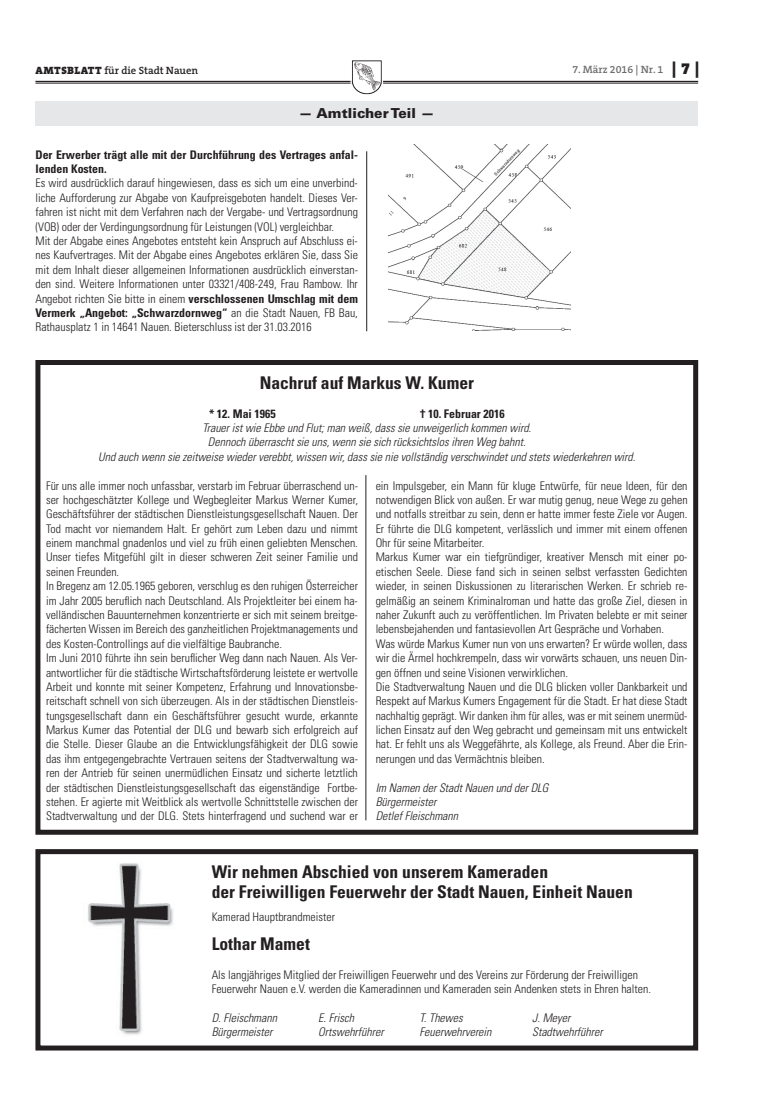
<style>
.page{position:relative;width:762px;height:1117px;background:#fff}
.page>*{position:absolute;margin:0;border:0;box-sizing:border-box;transform-origin:0 0}
.t1{font:700 condensed 17.5px/20px "Univers";color:#231f20}
.t2{font:900 13.75px "Univers";letter-spacing:.005em;color:#231f20}
.t3{font:300 condensed 11.88px/14.4px "Univers";color:#231f20}
.t4{font:italic 300 condensed 11.88px/14.4px "Univers";color:#231f20;text-align:center}
.t5{font:700 condensed 11.88px/14.4px "Univers";color:#231f20}
.t6{font:600 10.62px "The Serif B W6";color:#231f20}
.t7{font:600 10.62px "The Serif B W6";color:#6c6d70}
.s1{font-family:"The Serif B W9";font-weight:900}
.s2{font-family:"The Serif B W9";font-weight:900;font-size:16.25px;color:#231f20}
.s3{font-weight:700}
</style>
<div class="page">
<hr style="left:35px;top:81px;width:663px;height:1px;background:#231f20">
<hr style="left:35px;top:83px;width:663px;height:1px;background:#231f20">
<svg style="left:350px;top:60px;width:34px;height:35px"></svg>
<div style="left:35px;top:360px;width:663px;height:474px;border:5px solid #231f20"></div>
<div style="left:35px;top:101px;width:663px;height:25px;background:#e6e7e9"></div>
<hr style="left:366px;top:151px;width:1px;height:180px;background:#231f20">
<img style="left:389px;top:144px;width:181px;height:186px">
<div style="left:35px;top:848px;width:663px;height:202px;border:5px solid #231f20"></div>
<img style="left:88px;top:863px;width:85px;height:172px">
<hr style="left:366px;top:475px;width:1px;height:345px;background:#231f20">
<p class="t6" style="left:36px;top:63px;width:164px"><span class="s1">AMTSBLATT</span> für die Stadt Nauen</p>
<p class="t7" style="left:572px;top:63px;width:129px">7. März 2016 | Nr. 1 <span class="s2">| 7 |</span></p>
<p class="t2" style="left:299px;top:104px;width:137px">— Amtlicher Teil —</p>
<p class="t5" style="left:35px;top:147px;width:324px">Der Erwerber trägt alle mit der Durchführung des Vertrages anfal&shy;lenden Kosten.</p>
<p class="t3" style="left:35px;top:176px;width:324px">Es wird ausdrücklich darauf hingewiesen, dass es sich um eine unverbind&shy;liche Aufforderung zur Abgabe von Kaufpreisgeboten handelt. Dieses Ver&shy;fahren ist nicht mit dem Verfahren nach der Vergabe- und Vertragsordnung (VOB) oder der Verdingungsordnung für Leistungen (VOL) vergleichbar.<br>Mit der Abgabe eines Angebotes entsteht kein Anspruch auf Abschluss ei&shy;nes Kaufvertrages. Mit der Abgabe eines Angebotes erklären Sie, dass Sie mit dem Inhalt dieser allgemeinen Informationen ausdrücklich einverstan&shy;den sind. Weitere Informationen unter 03321/408-249, Frau Rambow. Ihr Angebot richten Sie bitte in einem <span class="s3">verschlossenen Umschlag mit dem Vermerk „Angebot: „Schwarzdornweg“</span> an die Stadt Nauen, FB Bau, Rathausplatz 1 in 14641 Nauen. Bieterschluss ist der 31.03.2016</p>
<h1 class="t1" style="left:260px;top:372px;width:216px">Nachruf auf Markus W. Kumer</h1>
<p class="t5" style="left:209px;top:406px;width:68px">* 12. Mai 1965</p>
<p class="t5" style="left:420px;top:406px;width:86px">† 10. Februar 2016</p>
<p class="t4" style="left:98px;top:420px;width:539px">Trauer ist wie Ebbe und Flut; man weiß, dass sie unweigerlich kommen wird.<br>Dennoch überrascht sie uns, wenn sie sich rücksichtslos ihren Weg bahnt.<br>Und auch wenn sie zeitweise wieder verebbt, wissen wir, dass sie nie vollständig verschwindet und stets wiederkehren wird.</p>
<p class="t3" style="left:46px;top:478px;width:313px">Für uns alle immer noch unfassbar, verstarb im Februar überraschend un&shy;ser hochgeschätzter Kollege und Wegbegleiter Markus Werner Kumer, Geschäftsführer der städtischen Dienstleistungsgesellschaft Nauen. Der Tod macht vor niemandem Halt. Er gehört zum Leben dazu und nimmt einem manchmal gnadenlos und viel zu früh einen geliebten Menschen.<br>Unser tiefes Mitgefühl gilt in dieser schweren Zeit seiner Familie und seinen Freunden.<br>In Bregenz am 12.05.1965 geboren, verschlug es den ruhigen Österreicher im Jahr 2005 beruflich nach Deutschland. Als Projektleiter bei einem ha&shy;velländischen Bauunternehmen konzentrierte er sich mit seinem breitge&shy;fächerten Wissen im Bereich des ganzheitlichen Projektmanagements und des Kosten-Controllings auf die vielfältige Baubranche.<br>Im Juni 2010 führte ihn sein beruflicher Weg dann nach Nauen. Als Ver&shy;antwortlicher für die städtische Wirtschaftsförderung leistete er wertvolle Arbeit und konnte mit seiner Kompetenz, Erfahrung und Innovationsbe&shy;reitschaft schnell von sich überzeugen. Als in der städtischen Dienstleis&shy;tungsgesellschaft dann ein Geschäftsführer gesucht wurde, erkannte Markus Kumer das Potential der DLG und bewarb sich erfolgreich auf die Stelle. Dieser Glaube an die Entwicklungsfähigkeit der DLG sowie das ihm entgegengebrachte Vertrauen seitens der Stadtverwaltung wa&shy;ren der Antrieb für seinen unermüdlichen Einsatz und sicherte letztlich der städtischen Dienstleistungsgesellschaft das eigenständige Fortbe&shy;stehen. Er agierte mit Weitblick als wertvolle Schnittstelle zwischen der Stadtverwaltung und der DLG. Stets hinterfragend und suchend war er</p>
<p class="t3" style="left:376px;top:478px;width:313px">ein Impulsgeber, ein Mann für kluge Entwürfe, für neue Ideen, für den notwendigen Blick von außen. Er war mutig genug, neue Wege zu gehen und notfalls streitbar zu sein, denn er hatte immer feste Ziele vor Augen.<br>Er führte die DLG kompetent, verlässlich und immer mit einem offenen Ohr für seine Mitarbeiter.<br>Markus Kumer war ein tiefgründiger, kreativer Mensch mit einer po&shy;etischen Seele. Diese fand sich in seinen selbst verfassten Gedichten wieder, in seinen Diskussionen zu literarischen Werken. Er schrieb re&shy;gelmäßig an seinem Kriminalroman und hatte das große Ziel, diesen in naher Zukunft auch zu veröffentlichen. Im Privaten belebte er mit seiner lebensbejahenden und fantasievollen Art Gespräche und Vorhaben.<br>Was würde Markus Kumer nun von uns erwarten? Er würde wollen, dass wir die Ärmel hochkrempeln, dass wir vorwärts schauen, uns neuen Din&shy;gen öffnen und seine Visionen verwirklichen.<br>Die Stadtverwaltung Nauen und die DLG blicken voller Dankbarkeit und Respekt auf Markus Kumers Engagement für die Stadt. Er hat diese Stadt nachhaltig geprägt. Wir danken ihm für alles, was er mit seinem unermüd&shy;lichen Einsatz auf den Weg gebracht und gemeinsam mit uns entwickelt hat. Er fehlt uns als Weggefährte, als Kollege, als Freund. Aber die Erin&shy;nerungen und das Vermächtnis bleiben.</p>
<p class="t4" style="left:376px;top:780px;width:174px;text-align:left">Im Namen der Stadt Nauen und der DLG<br>Bürgermeister<br>Detlef Fleischmann</p>
<h1 class="t1" style="left:212px;top:861px;width:422px">Wir nehmen Abschied von unserem Kameraden<br>der Freiwilligen Feuerwehr der Stadt Nauen, Einheit Nauen</h1>
<p class="t3" style="left:212px;top:909px;width:125px">Kamerad Hauptbrandmeister</p>
<h1 class="t1" style="left:212px;top:933px;width:100px">Lothar Mamet</h1>
<p class="t3" style="left:212px;top:966px;width:441px">Als langjähriges Mitglied der Freiwilligen Feuerwehr und des Vereins zur Förderung der Freiwilligen<br>Feuerwehr Nauen e.V. werden die Kameradinnen und Kameraden sein Andenken stets in Ehren halten.</p>
<p class="t4" style="left:212px;top:1010px;width:67px">D. Fleischmann</p>
<p class="t4" style="left:318px;top:1010px;width:37px">E. Frisch</p>
<p class="t4" style="left:419px;top:1010px;width:45px">T. Thewes</p>
<p class="t4" style="left:532px;top:1010px;width:40px">J. Meyer</p>
<p class="t4" style="left:212px;top:1024px;width:62px">Bürgermeister</p>
<p class="t4" style="left:318px;top:1024px;width:67px">Ortswehrführer</p>
<p class="t4" style="left:419px;top:1024px;width:73px">Feuerwehrverein</p>
<p class="t4" style="left:532px;top:1024px;width:72px">Stadtwehrführer</p>
</div>
